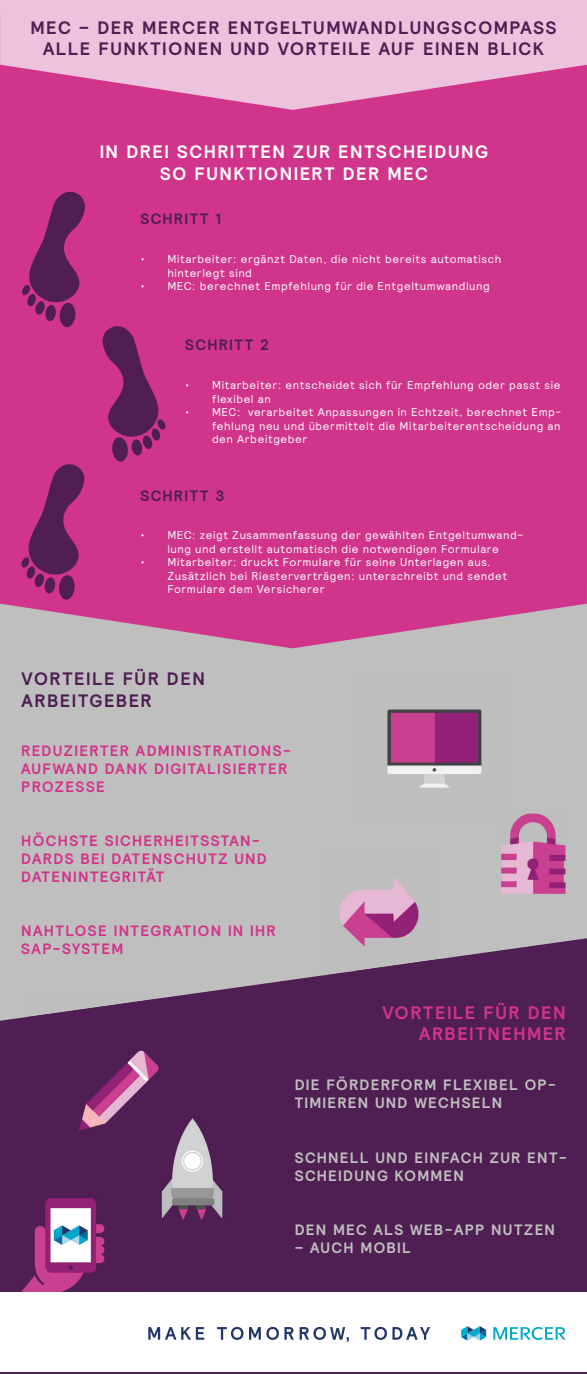
<style>
.page{position:relative;width:587px;height:1374px;background:#fff}
.page>*{position:absolute;margin:0;border:0;box-sizing:border-box;transform-origin:0 0}
.t1{font:700 18px/21.6px "Relative";letter-spacing:.085em;color:#4f1e53;text-align:center}
.t2{font:700 18px/21.6px "Relative";letter-spacing:.085em;color:#fff;text-align:center}
.t3{font:700 18px/21.6px "Relative";letter-spacing:.08em;color:#d1348b;text-align:right}
.t4{font:700 15px/18px "Relative";letter-spacing:.09em;color:#d1348b}
.t5{font:700 15px/18px "Relative";letter-spacing:.085em;color:#c0bfbf}
.t6{font:700 15px "Relative";letter-spacing:.095em;color:#4f1e53}
.t7{font:11.25px/13.5px "Relative";letter-spacing:.05em;color:#fff}
</style>
<div class="page">
<div style="left:1px;top:570px;width:586px;height:457px;background:#c0bfbf"></div>
<svg style="left:0;top:583px;width:587px;height:65px;fill:#d1348b"></svg>
<div style="left:0;top:11px;width:587px;height:572px;background:#d1348b"></div>
<svg style="left:0;top:938px;width:587px;height:435px;fill:#4f1e53"></svg>
<svg style="left:0;top:11px;width:587px;height:99px;fill:#edc2dc"></svg>
<div style="left:0;top:0;width:587px;height:11px;background:#edc2dc"></div>
<svg style="left:22px;top:191px;width:63px;height:136px"></svg>
<svg style="left:102px;top:326px;width:64px;height:136px"></svg>
<svg style="left:21px;top:464px;width:65px;height:136px"></svg>
<img style="left:0;top:1181px;width:142px;height:111px">
<img style="left:501px;top:813px;width:64px;height:80px">
<img style="left:162px;top:1108px;width:114px;height:147px">
<div style="left:0;top:1292px;width:587px;height:79px;background:#fff"></div>
<svg style="left:461px;top:1326px;width:25px;height:14px"></svg>
<svg style="left:493px;top:1326px;width:72px;height:13px"></svg>
<svg style="left:148px;top:1327px;width:56px;height:12px"></svg>
<svg style="left:217px;top:1326px;width:26px;height:13px"></svg>
<svg style="left:249px;top:1326px;width:45px;height:13px"></svg>
<svg style="left:300px;top:1326px;width:49px;height:15px"></svg>
<svg style="left:361px;top:1326px;width:69px;height:13px"></svg>
<img style="left:25px;top:997px;width:137px;height:1px">
<img style="left:25px;top:998px;width:137px;height:146px">
<img style="left:319px;top:877px;width:120px;height:94px">
<img style="left:353px;top:959px;width:86px;height:12px">
<img style="left:387px;top:709px;width:95px;height:79px">
<svg style="left:501px;top:813px;width:9px;height:11px"></svg>
<h1 class="t1" style="left:30px;top:17px;width:527px">MEC – DER MERCER ENTGELTUMWANDLUNGSCOMPASS<br>ALLE FUNKTIONEN UND VORTEILE AUF EINEN BLICK</h1>
<h1 class="t2" style="left:100px;top:141px;width:390px">IN DREI SCHRITTEN ZUR ENTSCHEIDUNG<br>SO FUNKTIONIERT DER MEC</h1>
<h2 class="t6" style="left:140px;top:209px;width:82px">SCHRITT 1</h2>
<p class="t7" style="left:167px;top:252px;width:335px;text-indent:-27px">• Mitarbeiter: ergänzt Daten, die nicht bereits automatisch hinterlegt sind</p>
<p class="t7" style="left:140px;top:279px;width:351px">• MEC: berechnet Empfehlung für die Entgeltumwandlung</p>
<h2 class="t6" style="left:185px;top:335px;width:86px">SCHRITT 2</h2>
<p class="t7" style="left:212px;top:378px;width:350px;text-indent:-27px">• Mitarbeiter: entscheidet sich für Empfehlung oder passt sie flexibel an</p>
<p class="t7" style="left:212px;top:405px;width:351px;text-align:justify;text-indent:-27px">• MEC: verarbeitet Anpassungen in Echtzeit, berechnet Emp&shy;fehlung neu und übermittelt die Mitarbeiterentscheidung an den Arbeitgeber</p>
<h2 class="t6" style="left:140px;top:485px;width:86px">SCHRITT 3</h2>
<p class="t7" style="left:140px;top:528px;width:384px;text-align:center">• MEC: zeigt Zusammenfassung der gewählten Entgeltumwand&shy;lung und erstellt automatisch die notwendigen Formulare</p>
<p class="t7" style="left:167px;top:555px;width:341px;text-indent:-27px">• Mitarbeiter: druckt Formulare für seine Unterlagen aus.<br>Zusätzlich bei Riesterverträgen: unterschreibt und sendet<br>Formulare dem Versicherer</p>
<h1 class="t1" style="left:22px;top:667px;width:185px;text-align:left">VORTEILE FÜR DEN<br>ARBEITGEBER</h1>
<h2 class="t4" style="left:21px;top:741px;width:271px">REDUZIERTER ADMINISTRATIONS-<br>AUFWAND DANK DIGITALISIERTER<br>PROZESSE</h2>
<h2 class="t4" style="left:21px;top:831px;width:247px">HÖCHSTE SICHERHEITSSTAN-<br>DARDS BEI DATENSCHUTZ UND<br>DATENINTEGRITÄT</h2>
<h2 class="t4" style="left:21px;top:921px;width:256px">NAHTLOSE INTEGRATION IN IHR<br>SAP-SYSTEM</h2>
<h1 class="t3" style="left:382px;top:1001px;width:185px">VORTEILE FÜR DEN<br>ARBEITNEHMER</h1>
<h2 class="t5" style="left:295px;top:1076px;width:263px">DIE FÖRDERFORM FLEXIBEL OP-<br>TIMIEREN UND WECHSELN</h2>
<h2 class="t5" style="left:295px;top:1148px;width:274px">SCHNELL UND EINFACH ZUR ENT-<br>SCHEIDUNG KOMMEN</h2>
<h2 class="t5" style="left:295px;top:1220px;width:262px">DEN MEC ALS WEB-APP NUTZEN</h2>
<h2 class="t5" style="left:295px;top:1238px;width:118px">– AUCH MOBIL</h2>
</div>
